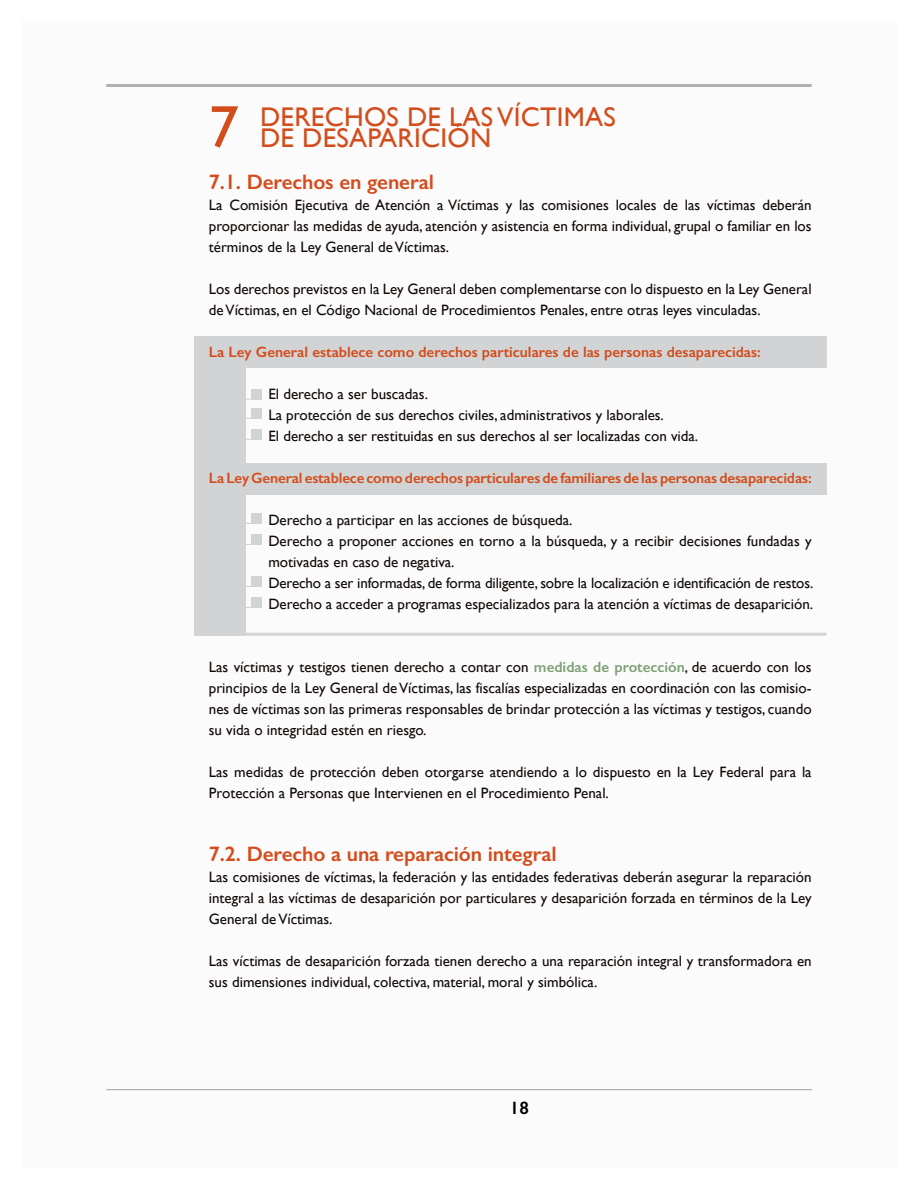
<style>
.page{position:relative;width:918px;height:1188px;background:#fff}
.page>*{position:absolute;margin:0;border:0;box-sizing:border-box;transform-origin:0 0}
.t1{font:60px "Gill Sans";color:#d34c1b}
.t2{font:27px "Gill Sans";color:#d34c1b}
.t3{font:600 21px "Gill Sans";letter-spacing:-.005em;color:#d34c1b}
.t4{font:600 18px "Gill Sans";color:#000}
.t5{font:15px/21px "Gill Sans";color:#100906}
.t6{font:600 15px "Gill Sans";letter-spacing:-.01em;color:#d34c1b}
.s1{font-weight:600;color:#7da174}
</style>
<div class="page">
<div style="left:21px;top:21px;width:876px;height:1146px;background:#fbfbfb"></div>
<div style="left:194px;top:365px;width:52px;height:270px;background:#d1d3d4"></div>
<div style="left:194px;top:337px;width:632px;height:31px;background:#d1d3d4"></div>
<hr style="left:194px;top:633px;width:632px;height:3px;background:#d1d3d4">
<div style="left:194px;top:463px;width:632px;height:31px;background:#d1d3d4"></div>
<hr style="left:106px;top:1089px;width:706px;height:1px;background:#a7a9ac">
<hr style="left:194px;top:399px;width:68px;height:1px;background:#d1d3d4">
<div style="left:251px;top:389px;width:11px;height:11px;background:#d1d3d4"></div>
<hr style="left:194px;top:586px;width:68px;height:1px;background:#d1d3d4">
<div style="left:251px;top:576px;width:11px;height:11px;background:#d1d3d4"></div>
<hr style="left:194px;top:607px;width:68px;height:1px;background:#d1d3d4">
<div style="left:251px;top:597px;width:11px;height:11px;background:#d1d3d4"></div>
<hr style="left:194px;top:544px;width:68px;height:1px;background:#d1d3d4">
<div style="left:251px;top:534px;width:11px;height:11px;background:#d1d3d4"></div>
<hr style="left:194px;top:418px;width:68px;height:1px;background:#d1d3d4">
<div style="left:251px;top:408px;width:11px;height:11px;background:#d1d3d4"></div>
<hr style="left:194px;top:439px;width:68px;height:1px;background:#d1d3d4">
<div style="left:251px;top:429px;width:11px;height:11px;background:#d1d3d4"></div>
<hr style="left:194px;top:523px;width:68px;height:1px;background:#d1d3d4">
<div style="left:251px;top:513px;width:11px;height:11px;background:#d1d3d4"></div>
<hr style="left:106px;top:84px;width:706px;height:3px;background:#afb1b1">
<h2 class="t2" style="left:260px;top:101px;width:39px">Derechos</h2>
<h2 class="t2" style="left:407px;top:101px;width:57px">de las</h2>
<h2 class="t2" style="left:497px;top:101px;width:16px">víctimas</h2>
<h2 class="t2" style="left:260px;top:122px;width:58px">de desaparici</h2>
<h2 class="t2" style="left:448px;top:122px;width:37px">ón</h2>
<h3 class="t3" style="left:209px;top:169px;width:227px">7.1. Derechos en general</h3>
<p class="t5" style="left:209px;top:195px;width:604px;text-align:justify">La Comisión Ejecutiva de Atención a Víctimas y las comisiones locales de las víctimas deberán proporcionar las medidas de ayuda, atención y asistencia en forma individual, grupal o familiar en los términos de la Ley General de Víctimas.</p>
<p class="t5" style="left:209px;top:279px;width:604px">Los derechos previstos en la Ley General deben complementarse con lo dispuesto en la Ley General de Víctimas, en el Código Nacional de Procedimientos Penales, entre otras leyes vinculadas.</p>
<p class="t6" style="left:209px;top:343px;width:554px">La Ley General establece como derechos particulares de las personas desaparecidas:</p>
<p class="t5" style="left:268px;top:384px;width:431px">El derecho a ser buscadas.<br>La protección de sus derechos civiles, administrativos y laborales.<br>El derecho a ser restituidas en sus derechos al ser localizadas con vida.</p>
<p class="t6" style="left:209px;top:469px;width:604px">La Ley General establece como derechos particulares de familiares de las personas desaparecidas:</p>
<p class="t5" style="left:268px;top:510px;width:546px">Derecho a participar en las acciones de búsqueda.<br>Derecho a proponer acciones en torno a la búsqueda, y a recibir decisiones fundadas y motivadas en caso de negativa.<br>Derecho a ser informadas, de forma diligente, sobre la localización e identificación de restos.<br>Derecho a acceder a programas especializados para la atención a víctimas de desaparición.</p>
<h1 class="t1" style="left:209px;top:92px;width:31px">7</h1>
<p class="t5" style="left:209px;top:657px;width:604px;text-align:justify">Las víctimas y testigos tienen derecho a contar con <span class="s1">medidas de protección</span>, de acuerdo con los principios de la Ley General de Víctimas, las fiscalías especializadas en coordinación con las comisio&shy;nes de víctimas son las primeras responsables de brindar protección a las víctimas y testigos, cuando su vida o integridad estén en riesgo.</p>
<p class="t5" style="left:209px;top:762px;width:604px">Las medidas de protección deben otorgarse atendiendo a lo dispuesto en la Ley Federal para la<br>Protección a Personas que Intervienen en el Procedimiento Penal.</p>
<h3 class="t3" style="left:209px;top:841px;width:349px">7.2. Derecho a una reparación integral</h3>
<p class="t5" style="left:209px;top:867px;width:604px;text-align:justify">Las comisiones de víctimas, la federación y las entidades federativas deberán asegurar la reparación integral a las víctimas de desaparición por particulares y desaparición forzada en términos de la Ley General de Víctimas.</p>
<p class="t5" style="left:209px;top:951px;width:604px">Las víctimas de desaparición forzada tienen derecho a una reparación integral y transformadora en sus dimensiones individual, colectiva, material, moral y simbólica.</p>
<p class="t4" style="left:510px;top:1097px;width:21px">18</p>
</div>
